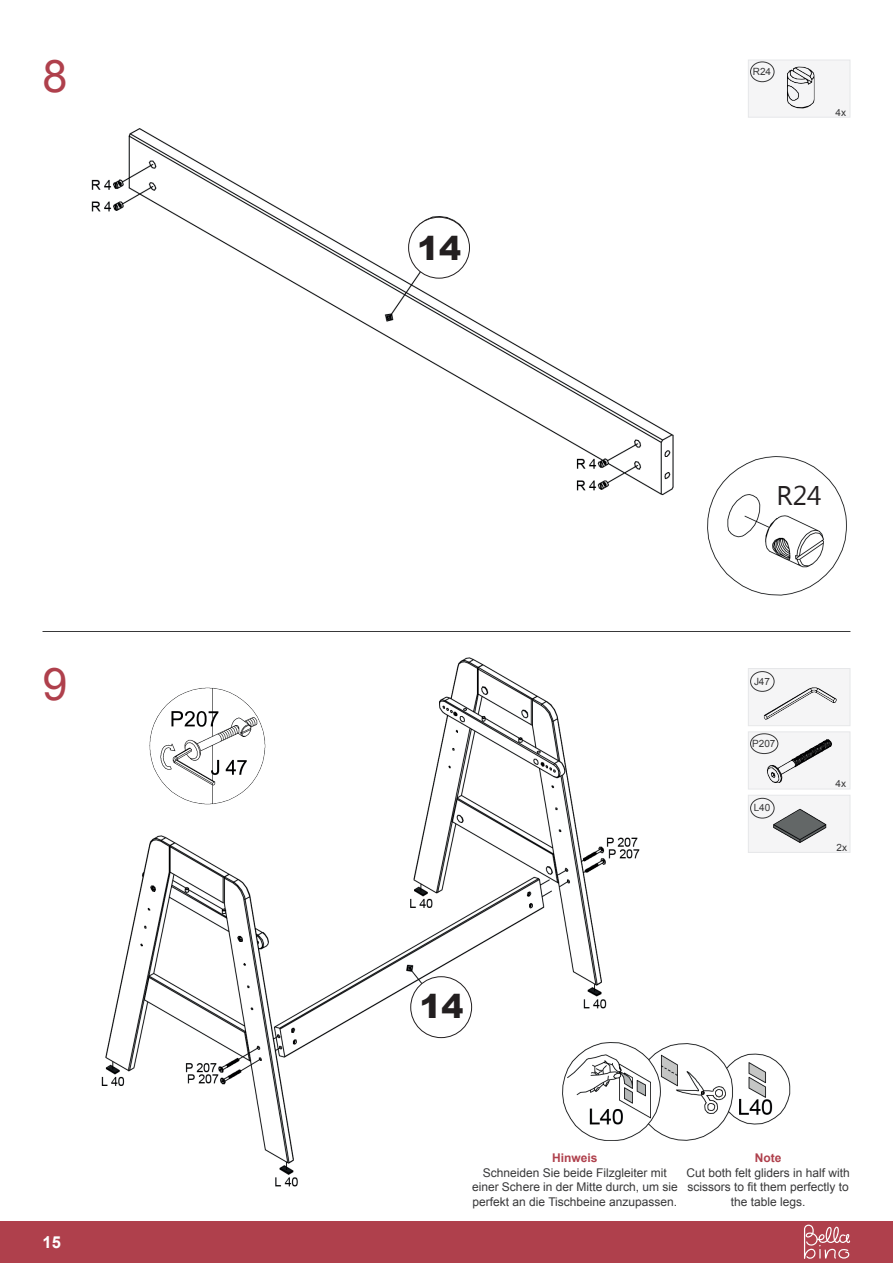
<style>
.page{position:relative;width:893px;height:1263px;background:#fff}
.page>*{position:absolute;margin:0;border:0;box-sizing:border-box;transform-origin:0 0}
.t1{font:45px "Arial";color:#af404c}
.t2{font:900 33px "Arial";color:#231f20}
.t3{font:27px "Microsoft Tai Le";color:#231f20}
.t4{font:700 16.5px "Arial";color:#fff}
.t5{font:12px/14.4px "Arial";color:#383839;text-align:center}
.t6{font:700 12px "Arial";color:#af404c}
.t7{font:10.05px "Arial";color:#383839}
</style>
<div class="page">
<div style="left:0;top:1221px;width:893px;height:42px;background:#af404c"></div>
<img style="left:101px;top:657px;width:539px;height:530px">
<img style="left:562px;top:1039px;width:229px;height:101px">
<img style="left:149px;top:687px;width:117px;height:117px">
<div style="left:748px;top:668px;width:102px;height:58px;background:#f5f5f6;border:1px solid #e6e7e9"></div>
<div style="left:750px;top:671px;width:24px;height:21px;border:1px solid #383839;border-radius:50%"></div>
<img style="left:763px;top:687px;width:74px;height:32px">
<div style="left:748px;top:795px;width:102px;height:58px;background:#f5f5f6;border:1px solid #e6e7e9"></div>
<div style="left:750px;top:798px;width:24px;height:20px;border:1px solid #383839;border-radius:50%"></div>
<img style="left:772px;top:807px;width:55px;height:36px">
<div style="left:748px;top:731px;width:102px;height:58px;background:#f5f5f6"></div>
<div style="left:750px;top:733px;width:28px;height:21px;border:1px solid #383839;border-radius:50%"></div>
<img style="left:766px;top:738px;width:66px;height:45px">
<div style="left:748px;top:60px;width:102px;height:58px;background:#f5f5f6;border:1px solid #e6e7e9"></div>
<div style="left:750px;top:62px;width:24px;height:20px;border:1px solid #383839;border-radius:50%"></div>
<img style="left:787px;top:67px;width:28px;height:42px">
<img style="left:707px;top:456px;width:140px;height:140px">
<img style="left:91px;top:128px;width:583px;height:368px">
<svg style="left:804px;top:1224px;width:46px;height:35px"></svg>
<div style="left:409px;top:217px;width:60px;height:61px;background:#fff;border-radius:50%"></div>
<div style="left:408px;top:217px;width:62px;height:62px;border:1px solid #231f20;border-radius:50%"></div>
<hr style="left:43px;top:631px;width:807px;height:1px;background:#383839">
<svg style="left:781px;top:485px;width:52px;height:32px"></svg>
<div style="left:411px;top:977px;width:61px;height:60px;background:#fff;border-radius:50%"></div>
<div style="left:410px;top:976px;width:62px;height:62px;border:1px solid #231f20;border-radius:50%"></div>
<p class="t1" style="left:43px;top:47px;width:27px">8</p>
<p class="t1" style="left:43px;top:655px;width:27px">9</p>
<p class="t4" style="left:42px;top:1231px;width:20px">15</p>
<p class="t2" style="left:417px;top:224px;width:46px">14</p>
<p class="t7" style="left:753px;top:65px;width:20px">R24</p>
<p class="t7" style="left:836px;top:105px;width:12px">4x</p>
<p class="t3" style="left:776px;top:480px;width:47px">R24</p>
<p class="t7" style="left:754px;top:674px;width:18px">J47</p>
<p class="t7" style="left:752px;top:737px;width:25px">P207</p>
<p class="t7" style="left:754px;top:801px;width:18px">L40</p>
<p class="t7" style="left:836px;top:777px;width:12px">4x</p>
<p class="t7" style="left:837px;top:841px;width:12px">2x</p>
<p class="t2" style="left:419px;top:983px;width:46px">14</p>
<p class="t6" style="left:552px;top:1150px;width:47px">Hinweis</p>
<p class="t5" style="left:472px;top:1165px;width:207px">Schneiden Sie beide Filzgleiter mit einer Schere in der Mitte durch, um sie perfekt an die Tischbeine anzupassen.</p>
<p class="t6" style="left:755px;top:1150px;width:28px">Note</p>
<p class="t5" style="left:686px;top:1165px;width:165px">Cut both felt gliders in half with scissors to fit them perfectly to the table legs.</p>
</div>
